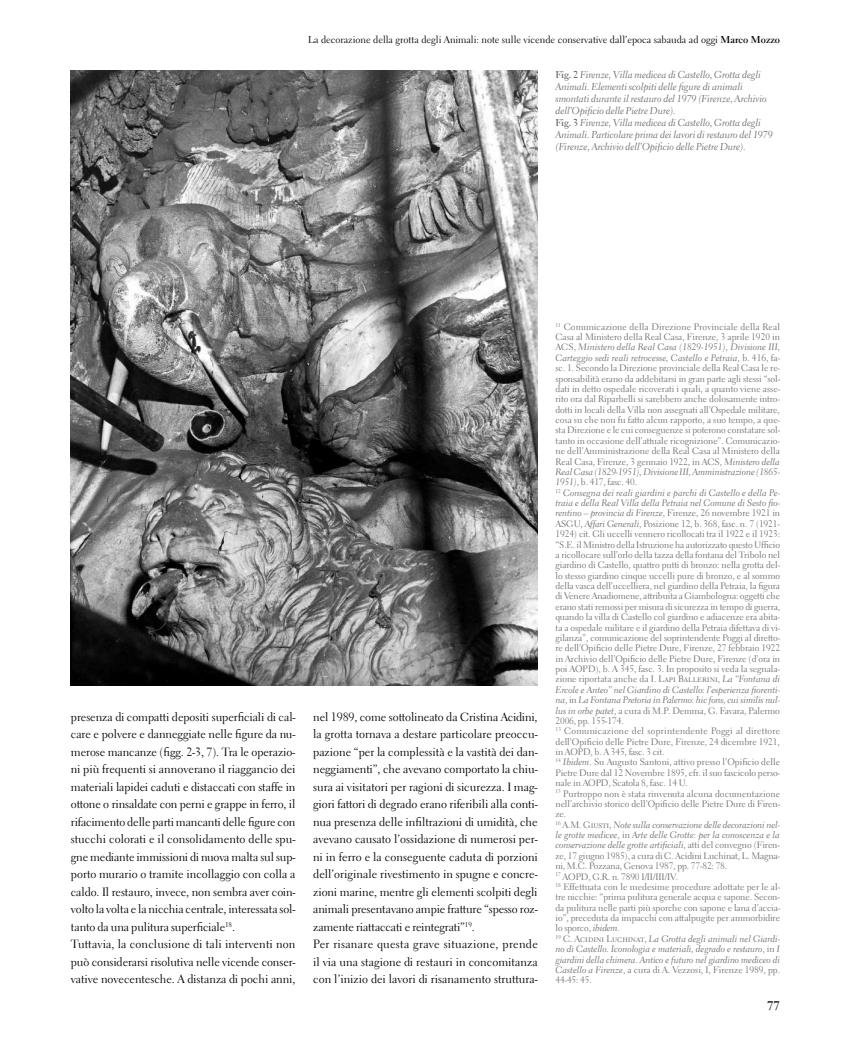
<style>
.page{position:relative;width:851px;height:1063px;background:#fff}
.page>*{position:absolute;margin:0;border:0;box-sizing:border-box;transform-origin:0 0}
.t1{font:700 12.5px "Electra LT Std";color:#000}
.t2{font:11.88px/17.5px "Electra LT Std";letter-spacing:-.005em;color:#000}
.t3{font:10px/12px "Electra LT Std Cursive";letter-spacing:-.01em;color:#706f6f}
.t4{font:10px "Electra LT Std";color:#000}
.t5{font:9.38px/10.4px "Electra LT Std";letter-spacing:-.005em;color:#706f6f}
.t6{font:9.38px/10.4px "Electra LT Std Cursive";letter-spacing:-.005em;color:#706f6f;text-align:justify}
.s1{font-weight:700}
.s2{font-family:"Electra LT Std";font-weight:700}
.s3{font-family:"Electra LT Std"}
.s4{font-family:"Electra LT Std Cursive"}
</style>
<div class="page">
<img style="left:71px;top:71px;width:466px;height:614px">
<p class="t4" style="left:308px;top:33px;width:473px">La decorazione della grotta degli Animali: note sulle vicende conservative dall’epoca sabauda ad oggi <span class="s1">Marco Mozzo</span></p>
<p class="t3" style="left:555px;top:69px;width:219px"><span class="s2">Fig. 2</span> Firenze, Villa medicea di Castello, Grotta degli Animali. Elementi scolpiti delle figure di animali smontati durante il restauro del 1979 (Firenze, Archivio dell’Opificio delle Pietre Dure).<br><span class="s2">Fig. 3</span> Firenze, Villa medicea di Castello, Grotta degli Animali. Particolare prima dei lavori di restauro del 1979 (Firenze, Archivio dell’Opificio delle Pietre Dure).</p>
<p class="t2" style="left:71px;top:708px;width:226px">presenza di compatti depositi superficiali di cal&shy;care e polvere e danneggiate nelle figure da nu&shy;merose mancanze (figg. 2-3, 7). Tra le operazio&shy;ni più frequenti si annoverano il riaggancio dei materiali lapidei caduti e distaccati con staffe in ottone o rinsaldate con perni e grappe in ferro, il rifacimento delle parti mancanti delle figure con stucchi colorati e il consolidamento delle spu&shy;gne mediante immissioni di nuova malta sul sup&shy;porto murario o tramite incollaggio con colla a caldo. Il restauro, invece, non sembra aver coin&shy;volto la volta e la nicchia centrale, interessata sol&shy;tanto da una pulitura superficiale<sup>18</sup>.<br>Tuttavia, la conclusione di tali interventi non può considerarsi risolutiva nelle vicende conser&shy;vative novecentesche. A distanza di pochi anni,</p>
<p class="t2" style="left:313px;top:708px;width:226px">nel 1989, come sottolineato da Cristina Acidini, la grotta tornava a destare particolare preoccu&shy;pazione “per la complessità e la vastità dei dan&shy;neggiamenti”, che avevano comportato la chiu&shy;sura ai visitatori per ragioni di sicurezza. I mag&shy;giori fattori di degrado erano riferibili alla conti&shy;nua presenza delle infiltrazioni di umidità, che avevano causato l’ossidazione di numerosi per&shy;ni in ferro e la conseguente caduta di porzioni dell’originale rivestimento in spugne e concre&shy;zioni marine, mentre gli elementi scolpiti degli animali presentavano ampie fratture “spesso roz&shy;zamente riattaccati e reintegrati”<sup>19</sup>.<br>Per risanare questa grave situazione, prende il via una stagione di restauri in concomitanza con l’inizio dei lavori di risanamento struttura-</p>
<p class="t5" style="left:555px;top:321px;width:226px"><sup>11</sup> Comunicazione della Direzione Provinciale della Real<br>Casa al Ministero della Real Casa, Firenze, 3 aprile 1920 in</p>
<p class="t6" style="left:555px;top:342px;width:226px"><span class="s3">ACS,</span> Ministero della Real Casa (1829-1951), Divisione III,<br>Carteggio sedi reali retrocesse, Castello e Petraia<span class="s3">, b. 416, fa-</span></p>
<p class="t5" style="left:555px;top:363px;width:226px;text-align:justify">sc. 1. Secondo la Direzione provinciale della Real Casa le re&shy;sponsabilità erano da addebitarsi in gran parte agli stessi “sol&shy;dati in detto ospedale ricoverati i quali, a quanto viene asse&shy;rito ora dal Riparbelli si sarebbero anche dolosamente intro&shy;dotti in locali della Villa non assegnati all’Ospedale militare, cosa su che non fu fatto alcun rapporto, a suo tempo, a que&shy;sta Direzione e le cui conseguenze si poterono constatare sol&shy;tanto in occasione dell’attuale ricognizione”. Comunicazio&shy;ne dell’Amministrazione della Real Casa al Ministero della Real Casa, Firenze, 3 gennaio 1922, in ACS, <span class="s4">Ministero della</span></p>
<p class="t6" style="left:555px;top:467px;width:226px">Real Casa (1829-1951), Divisione III, Amministrazione (1865-</p>
<p class="t5" style="left:555px;top:477px;width:83px"><span class="s4">1951)</span>, b. 417, fasc. 40.</p>
<p class="t6" style="left:555px;top:487px;width:226px"><sup>12</sup> Consegna dei reali giardini e parchi di Castello e della Pe&shy;traia e della Real Villa della Petraia nel Comune di Sesto fio&shy;rentino – provincia di Firenze<span class="s3">, Firenze, 26 novembre 1921 in</span></p>
<p class="t5" style="left:555px;top:518px;width:226px;text-align:justify">ASGU, <span class="s4">Affari Generali</span>, Posizione 12, b. 368, fasc. n. 7 (1921- 1924) cit. Gli uccelli vennero ricollocati tra il 1922 e il 1923: “S.E. il Ministro della Istruzione ha autorizzato questo Ufficio a ricollocare sull’orlo della tazza della fontana del Tribolo nel giardino di Castello, quattro putti di bronzo: nella grotta del&shy;lo stesso giardino cinque uccelli pure di bronzo, e al sommo della vasca dell’uccelliera, nel giardino della Petraia, la figura di Venere Anadiomene, attribuita a Giambologna: oggetti che erano stati remossi per misura di sicurezza in tempo di guerra, quando la villa di Castello col giardino e adiacenze era abita&shy;ta a ospedale militare e il giardino della Petraia difettava di vi&shy;gilanza”, comunicazione del soprintendente Poggi al diretto&shy;re dell’Opificio delle Pietre Dure, Firenze, 27 febbraio 1922 in Archivio dell’Opificio delle Pietre Dure, Firenze (d’ora in poi AOPD), b. A 345, fasc. 3. In proposito si veda la segnala&shy;zione riportata anche da I. Lapi Ballerini, <span class="s4">La “Fontana di</span></p>
<p class="t6" style="left:555px;top:684px;width:226px">Ercole e Anteo” nel Giardino di Castello: l’esperienza fiorenti&shy;na<span class="s3">, in</span> La Fontana Pretoria in Palermo: hic fons, cui similis nul-</p>
<p class="t5" style="left:555px;top:705px;width:226px"><span class="s4">lus in orbe patet</span>, a cura di M.P. Demma, G. Favara, Palermo 2006, pp. 155-174.<br><sup>13</sup> Comunicazione del soprintendente Poggi al direttore dell’Opificio delle Pietre Dure, Firenze, 24 dicembre 1921, in AOPD, b. A 345, fasc. 3 cit.<br><sup>14</sup> <span class="s4">Ibidem</span>. Su Augusto Santoni, attivo presso l’Opificio delle Pietre Dure dal 12 Novembre 1895, cfr. il suo fascicolo perso&shy;nale in AOPD, Scatola 8, fasc. 14 U.<br><sup>15</sup> Purtroppo non è stata rinvenuta alcuna documentazione nell’archivio storico dell’Opificio delle Pietre Dure di Firen&shy;ze.</p>
<p class="t6" style="left:555px;top:819px;width:226px"><sup>16</sup> <span class="s3">A.M. Giusti,</span> Note sulla conservazione delle decorazioni nel&shy;le grotte medicee<span class="s3">, in</span> Arte delle Grotte: per la conoscenza e la conservazione delle grotte artificiali<span class="s3">, atti del convegno (Firen-</span></p>
<p class="t5" style="left:555px;top:850px;width:226px">ze, 17 giugno 1985), a cura di C. Acidini Luchinat, L. Magna&shy;ni, M.C. Pozzana, Genova 1987, pp. 77-82: 78.<br><sup>17</sup> AOPD, G.R. n. 7890 I/II/III/IV.<br><sup>18</sup> Effettuata con le medesime procedure adottate per le al&shy;tre nicchie: “prima pulitura generale acqua e sapone. Secon&shy;da pulitura nelle parti più sporche con sapone e lana d’accia&shy;io”, preceduta da impacchi con attalpugite per ammorbidire lo sporco, <span class="s4">ibidem.</span></p>
<p class="t6" style="left:555px;top:933px;width:226px"><sup>19</sup> <span class="s3">C. Acidini Luchinat,</span> La Grotta degli animali nel Giardi&shy;no di Castello. Iconologia e materiali, degrado e restauro<span class="s3">, in</span> I giardini della chimera. Antico e futuro nel giardino mediceo di</p>
<p class="t5" style="left:555px;top:965px;width:226px"><span class="s4">Castello a Firenze</span>, a cura di A. Vezzosi, I, Firenze 1989, pp.<br>44-45: 45.</p>
<h1 class="t1" style="left:767px;top:998px;width:14px">77</h1>
</div>
